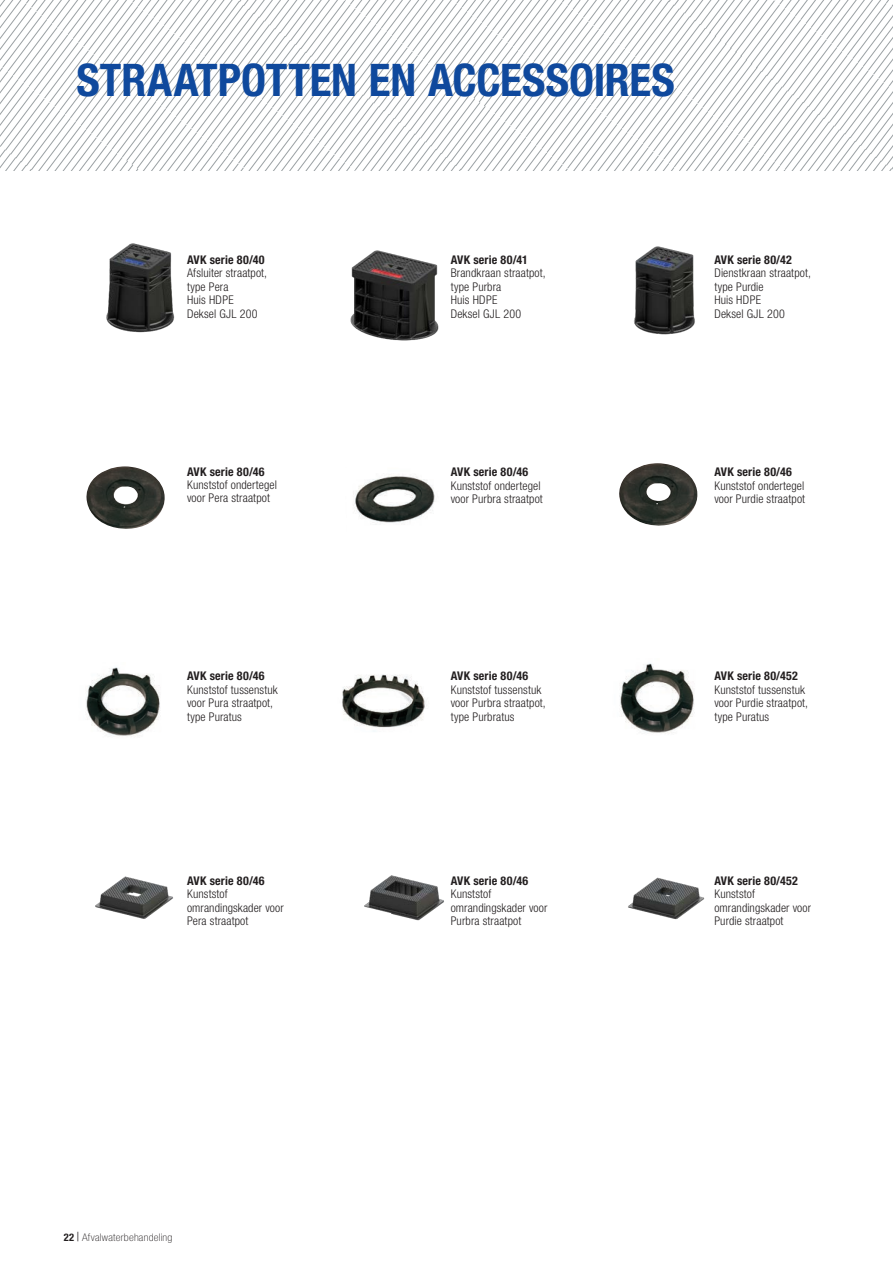
<style>
.page{position:relative;width:893px;height:1263px;background:#fff}
.page>*{position:absolute;margin:0;border:0;box-sizing:border-box;transform-origin:0 0}
.SMALL_HEADLINE_left_side{font:700 condensed 45px "Helvetica Neue LT Pro";color:#0f499d}
.PRODUCT_BODY_COPY{font:300 condensed 12px/13.5px "Helvetica Neue LT Pro";letter-spacing:.01em;color:#231f20}
.PRODUCT_BODY_COPY_HEADLINE{font:700 condensed 12px "Helvetica Neue LT Pro";letter-spacing:.015em;color:#231f20}
.PRODUCT_BODY_COPY_BULLET{font:300 condensed 12px/13.5px "Helvetica Neue LT Pro";letter-spacing:.01em;color:#231f20}
.PRODUCT_BODY_COPY_HEADLINE-2{font:300 condensed 12px/12.8px "Helvetica Neue LT Pro";letter-spacing:.01em;color:#231f20}
.t1{font:100 condensed 10.5px "Helvetica Neue LT Pro";letter-spacing:.02em;color:#231f20;scale:1.1 1}
.s1{font-weight:700}
.s2{font-family:"Times New Roman";font-weight:700;font-stretch:normal}
</style>
<div class="page">
<svg style="left:0;top:0;width:893px;height:170px"></svg>
<img style="left:95px;top:876px;width:78px;height:43px">
<img style="left:364px;top:875px;width:80px;height:46px">
<img style="left:628px;top:877px;width:77px;height:43px">
<img style="left:106px;top:243px;width:69px;height:90px">
<img style="left:634px;top:247px;width:61px;height:88px">
<img style="left:350px;top:251px;width:89px;height:90px">
<img style="left:619px;top:463px;width:79px;height:63px">
<img style="left:86px;top:466px;width:79px;height:63px">
<img style="left:353px;top:476px;width:82px;height:49px">
<img style="left:85px;top:667px;width:75px;height:69px">
<img style="left:620px;top:663px;width:74px;height:70px">
<img style="left:342px;top:674px;width:84px;height:58px">
<p class="SMALL_HEADLINE_left_side" style="left:77px;top:53px;width:600px">STRAATPOTTEN EN ACCESSOIRES</p>
<p class="PRODUCT_BODY_COPY_HEADLINE" style="left:187px;top:252px;width:79px">AVK serie 80/40</p>
<p class="PRODUCT_BODY_COPY" style="left:187px;top:266px;width:82px">Afsluiter straatpot,</p>
<p class="PRODUCT_BODY_COPY" style="left:187px;top:280px;width:43px">type Pera</p>
<p class="PRODUCT_BODY_COPY" style="left:187px;top:293px;width:48px">Huis HDPE</p>
<p class="PRODUCT_BODY_COPY" style="left:187px;top:307px;width:72px">Deksel GJL 200</p>
<p class="PRODUCT_BODY_COPY_HEADLINE" style="left:187px;top:465px;width:79px">AVK serie 80/46</p>
<p class="PRODUCT_BODY_COPY_HEADLINE-2" style="left:187px;top:478px;width:91px">Kunststof ondertegel voor Pera straatpot</p>
<p class="PRODUCT_BODY_COPY_HEADLINE" style="left:451px;top:252px;width:79px">AVK serie 80/41</p>
<p class="PRODUCT_BODY_COPY" style="left:451px;top:266px;width:96px">Brandkraan straatpot, type Purbra</p>
<p class="PRODUCT_BODY_COPY" style="left:451px;top:293px;width:48px">Huis HDPE</p>
<p class="PRODUCT_BODY_COPY" style="left:451px;top:307px;width:72px">Deksel GJL 200</p>
<p class="PRODUCT_BODY_COPY_HEADLINE" style="left:451px;top:465px;width:79px">AVK serie 80/46</p>
<p class="PRODUCT_BODY_COPY" style="left:451px;top:479px;width:94px">Kunststof ondertegel voor Purbra straatpot</p>
<p class="PRODUCT_BODY_COPY_HEADLINE" style="left:714px;top:252px;width:79px">AVK serie 80/42</p>
<p class="PRODUCT_BODY_COPY" style="left:714px;top:266px;width:98px">Dienstkraan straatpot,</p>
<p class="PRODUCT_BODY_COPY" style="left:714px;top:280px;width:51px">type Purdie</p>
<p class="PRODUCT_BODY_COPY" style="left:714px;top:293px;width:48px">Huis HDPE</p>
<p class="PRODUCT_BODY_COPY" style="left:714px;top:307px;width:72px">Deksel GJL 200</p>
<p class="PRODUCT_BODY_COPY_HEADLINE" style="left:714px;top:465px;width:79px">AVK serie 80/46</p>
<p class="PRODUCT_BODY_COPY" style="left:714px;top:479px;width:92px">Kunststof ondertegel voor Purdie straatpot</p>
<p class="PRODUCT_BODY_COPY_HEADLINE" style="left:187px;top:669px;width:79px">AVK serie 80/46</p>
<p class="PRODUCT_BODY_COPY" style="left:187px;top:683px;width:92px">Kunststof tussenstuk</p>
<p class="PRODUCT_BODY_COPY" style="left:187px;top:696px;width:88px">voor Pura straatpot,</p>
<p class="PRODUCT_BODY_COPY" style="left:187px;top:710px;width:56px">type Puratus</p>
<p class="PRODUCT_BODY_COPY_HEADLINE" style="left:187px;top:873px;width:79px">AVK serie 80/46</p>
<p class="PRODUCT_BODY_COPY" style="left:187px;top:887px;width:42px">Kunststof</p>
<p class="PRODUCT_BODY_COPY" style="left:187px;top:900px;width:98px">omrandingskader voor<br>Pera straatpot</p>
<p class="PRODUCT_BODY_COPY_HEADLINE" style="left:451px;top:669px;width:79px">AVK serie 80/46</p>
<p class="PRODUCT_BODY_COPY" style="left:451px;top:683px;width:97px">Kunststof tussenstuk voor Purbra straatpot,</p>
<p class="PRODUCT_BODY_COPY" style="left:451px;top:710px;width:65px">type Purbratus</p>
<p class="PRODUCT_BODY_COPY_HEADLINE" style="left:451px;top:873px;width:79px">AVK serie 80/46</p>
<p class="PRODUCT_BODY_COPY" style="left:451px;top:887px;width:42px">Kunststof</p>
<p class="PRODUCT_BODY_COPY" style="left:451px;top:900px;width:98px">omrandingskader voor<br>Purbra straatpot</p>
<p class="PRODUCT_BODY_COPY_HEADLINE" style="left:714px;top:669px;width:85px">AVK serie 80/452</p>
<p class="PRODUCT_BODY_COPY_BULLET" style="left:714px;top:683px;width:92px">Kunststof tussenstuk</p>
<p class="PRODUCT_BODY_COPY_BULLET" style="left:714px;top:696px;width:95px">voor Purdie straatpot,</p>
<p class="PRODUCT_BODY_COPY_BULLET" style="left:714px;top:710px;width:56px">type Puratus</p>
<p class="PRODUCT_BODY_COPY_HEADLINE" style="left:714px;top:873px;width:85px">AVK serie 80/452</p>
<p class="PRODUCT_BODY_COPY_BULLET" style="left:714px;top:887px;width:42px">Kunststof</p>
<p class="PRODUCT_BODY_COPY_BULLET" style="left:714px;top:900px;width:98px">omrandingskader voor<br>Purdie straatpot</p>
<p class="t1" style="left:64px;top:1231px;width:100px"><span class="s1">22</span> <span class="s2">|</span> Afvalwaterbehandeling</p>
</div>
